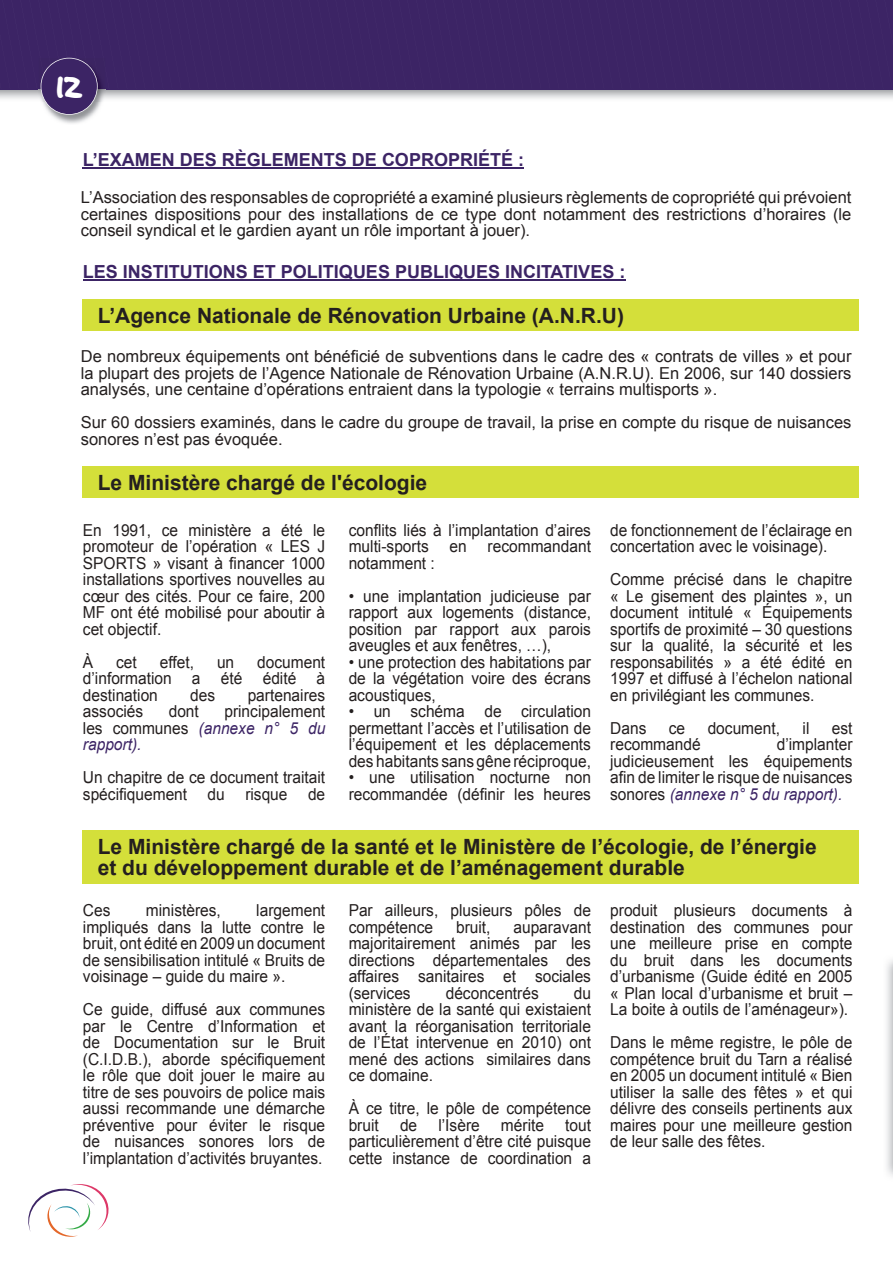
<style>
.page{position:relative;width:893px;height:1263px;background:#fff}
.page>*{position:absolute;margin:0;border:0;box-sizing:border-box;transform-origin:0 0}
.t1{font:45.15px "Good Dog Plain";color:#fff}
.t2{font:700 21px/21px "Arial";color:#241f1f}
.t3{font:700 18px "Arial";color:#3c2465}
.t4{font:16.5px/16.5px "Arial";color:#241f1f;text-align:justify;scale:.94 1}
.t5{font:16.5px/16.5px "Arial";color:#241f1f;text-align:justify}
.s1{font-style:italic;color:#3c2465}
</style>
<div class="page">
<img style="left:886px;top:960px;width:7px;height:216px">
<div style="left:83px;top:299px;width:776px;height:32px;background:#d4df3a"></div>
<div style="left:83px;top:466px;width:776px;height:32px;background:#d4df3a"></div>
<div style="left:83px;top:831px;width:776px;height:53px;background:#d4df3a"></div>
<svg style="left:28px;top:1184px;width:81px;height:53px"></svg>
<img style="left:51px;top:115px;width:42px;height:9px">
<svg style="left:0;top:0;width:893px;height:115px"></svg>
<hr style="left:83px;top:167px;width:441px;height:2px;background:#3c2465">
<hr style="left:83px;top:279px;width:542px;height:2px;background:#3c2465">
<h1 class="t1" style="left:56px;top:69px;width:28px">12</h1>
<p class="t3" style="left:83px;top:148px;width:443px">L’EXAMEN DES RÈGLEMENTS DE COPROPRIÉTÉ :</p>
<p class="t5" style="left:81px;top:189px;width:772px">L’Association des responsables de copropriété a examiné plusieurs règlements de copropriété qui prévoient certaines dispositions pour des installations de ce type dont notamment des restrictions d’horaires (le conseil syndical et le gardien ayant un rôle important à jouer).</p>
<p class="t3" style="left:83px;top:260px;width:544px">LES INSTITUTIONS ET POLITIQUES PUBLIQUES INCITATIVES :</p>
<p class="t2" style="left:98px;top:306px;width:528px">L’Agence Nationale de Rénovation Urbaine (A.N.R.U)</p>
<p class="t5" style="left:81px;top:348px;width:772px">De nombreux équipements ont bénéficié de subventions dans le cadre des « contrats de villes » et pour la plupart des projets de l’Agence Nationale de Rénovation Urbaine (A.N.R.U). En 2006, sur 140 dossiers analysés, une centaine d’opérations entraient dans la typologie « terrains multisports ».</p>
<p class="t5" style="left:81px;top:414px;width:772px">Sur 60 dossiers examinés, dans le cadre du groupe de travail, la prise en compte du risque de nuisances sonores n’est pas évoquée.</p>
<p class="t2" style="left:98px;top:473px;width:331px">Le Ministère chargé de l'écologie</p>
<p class="t4" style="left:83px;top:522px;width:259px">En 1991, ce ministère a été le promoteur de l’opération « LES J SPORTS » visant à financer 1000 installations sportives nouvelles au cœur des cités. Pour ce faire, 200<br>MF ont été mobilisé pour aboutir à cet objectif.</p>
<p class="t4" style="left:83px;top:654px;width:13px">À</p>
<p class="t4" style="left:116px;top:654px;width:24px">cet</p>
<p class="t4" style="left:160px;top:654px;width:38px">effet,</p>
<p class="t4" style="left:217px;top:654px;width:20px">un</p>
<p class="t4" style="left:83px;top:654px;width:259px;text-indent:174px">document d’information a été édité à destination</p>
<p class="t4" style="left:190px;top:687px;width:28px">des</p>
<p class="t4" style="left:248px;top:687px;width:84px">partenaires</p>
<p class="t4" style="left:83px;top:703px;width:66px">associés</p>
<p class="t4" style="left:169px;top:703px;width:34px">dont</p>
<p class="t4" style="left:83px;top:703px;width:259px;text-indent:141px">principalement les communes <span class="s1">(annexe n° 5 du rapport).</span></p>
<p class="t4" style="left:83px;top:769px;width:259px">Un chapitre de ce document traitait spécifiquement du risque de</p>
<p class="t4" style="left:349px;top:522px;width:259px">conflits liés à l’implantation d’aires multi-sports</p>
<p class="t4" style="left:450px;top:538px;width:20px">en</p>
<p class="t4" style="left:488px;top:538px;width:112px">recommandant</p>
<p class="t4" style="left:349px;top:555px;width:93px">notamment :</p>
<p class="t4" style="left:349px;top:588px;width:259px">• une implantation judicieuse par rapport aux logements (distance, position par rapport aux parois aveugles et aux fenêtres, …),</p>
<p class="t4" style="left:349px;top:654px;width:259px">• une protection des habitations par de la végétation voire des écrans acoustiques,</p>
<p class="t4" style="left:349px;top:703px;width:259px">• un schéma de circulation permettant l’accès et l’utilisation de l’équipement et les déplacements des habitants sans gêne réciproque,</p>
<p class="t4" style="left:349px;top:769px;width:259px">• une utilisation nocturne non recommandée (définir les heures</p>
<p class="t4" style="left:610px;top:522px;width:259px">de fonctionnement de l’éclairage en concertation avec le voisinage).</p>
<p class="t4" style="left:610px;top:571px;width:259px">Comme précisé dans le chapitre « Le gisement des plaintes », un document intitulé « Équipements sportifs de proximité – 30 questions sur la qualité, la sécurité et les responsabilités » a été édité en 1997 et diffusé à l’échelon national en privilégiant les communes.</p>
<p class="t4" style="left:610px;top:720px;width:40px">Dans</p>
<p class="t4" style="left:669px;top:720px;width:19px">ce</p>
<p class="t4" style="left:708px;top:720px;width:79px">document,</p>
<p class="t4" style="left:802px;top:720px;width:9px">il</p>
<p class="t4" style="left:832px;top:720px;width:24px">est</p>
<p class="t4" style="left:610px;top:736px;width:98px">recommandé</p>
<p class="t4" style="left:610px;top:736px;width:259px;text-indent:166px">d’implanter judicieusement les équipements afin de limiter le risque de nuisances sonores <span class="s1">(annexe n° 5 du rapport).</span></p>
<p class="t2" style="left:98px;top:837px;width:720px">Le Ministère chargé de la santé et le Ministère de l’écologie, de l’énergie et du développement durable et de l’aménagement durable</p>
<p class="t4" style="left:83px;top:902px;width:31px">Ces</p>
<p class="t4" style="left:146px;top:902px;width:81px">ministères,</p>
<p class="t4" style="left:83px;top:902px;width:259px;text-indent:173px">largement impliqués dans la lutte contre le bruit, ont édité en 2009 un document de sensibilisation intitulé « Bruits de voisinage – guide du maire ».</p>
<p class="t4" style="left:83px;top:1001px;width:259px">Ce guide, diffusé aux communes par le Centre d’Information et de Documentation sur le Bruit (C.I.D.B.), aborde spécifiquement le rôle que doit jouer le maire au titre de ses pouvoirs de police mais aussi recommande une démarche préventive pour éviter le risque de nuisances sonores lors de l’implantation d’activités bruyantes.</p>
<p class="t4" style="left:349px;top:902px;width:259px">Par ailleurs, plusieurs pôles de compétence</p>
<p class="t4" style="left:456px;top:919px;width:38px">bruit,</p>
<p class="t4" style="left:349px;top:919px;width:259px;text-indent:165px">auparavant majoritairement animés par les directions départementales des affaires sanitaires et sociales (services</p>
<p class="t4" style="left:446px;top:985px;width:101px">déconcentrés</p>
<p class="t4" style="left:349px;top:985px;width:259px;text-indent:225px">du ministère de la santé qui existaient avant la réorganisation territoriale de l’État intervenue en 2010) ont mené des actions similaires dans ce domaine.</p>
<p class="t4" style="left:349px;top:1100px;width:259px">À ce titre, le pôle de compétence bruit</p>
<p class="t4" style="left:400px;top:1117px;width:20px">de</p>
<p class="t4" style="left:438px;top:1117px;width:46px">l’Isère</p>
<p class="t4" style="left:501px;top:1117px;width:47px">mérite</p>
<p class="t4" style="left:349px;top:1117px;width:259px;text-indent:216px">tout particulièrement d’être cité puisque cette instance de coordination a</p>
<p class="t4" style="left:610px;top:902px;width:259px">produit plusieurs documents à destination des communes pour une meilleure prise en compte du bruit dans les documents d’urbanisme (Guide édité en 2005 « Plan local d’urbanisme et bruit – La boite à outils de l’aménageur»).</p>
<p class="t4" style="left:610px;top:1034px;width:259px">Dans le même registre, le pôle de compétence bruit du Tarn a réalisé en 2005 un document intitulé « Bien utiliser la salle des fêtes » et qui délivre des conseils pertinents aux maires pour une meilleure gestion de leur salle des fêtes.</p>
</div>
